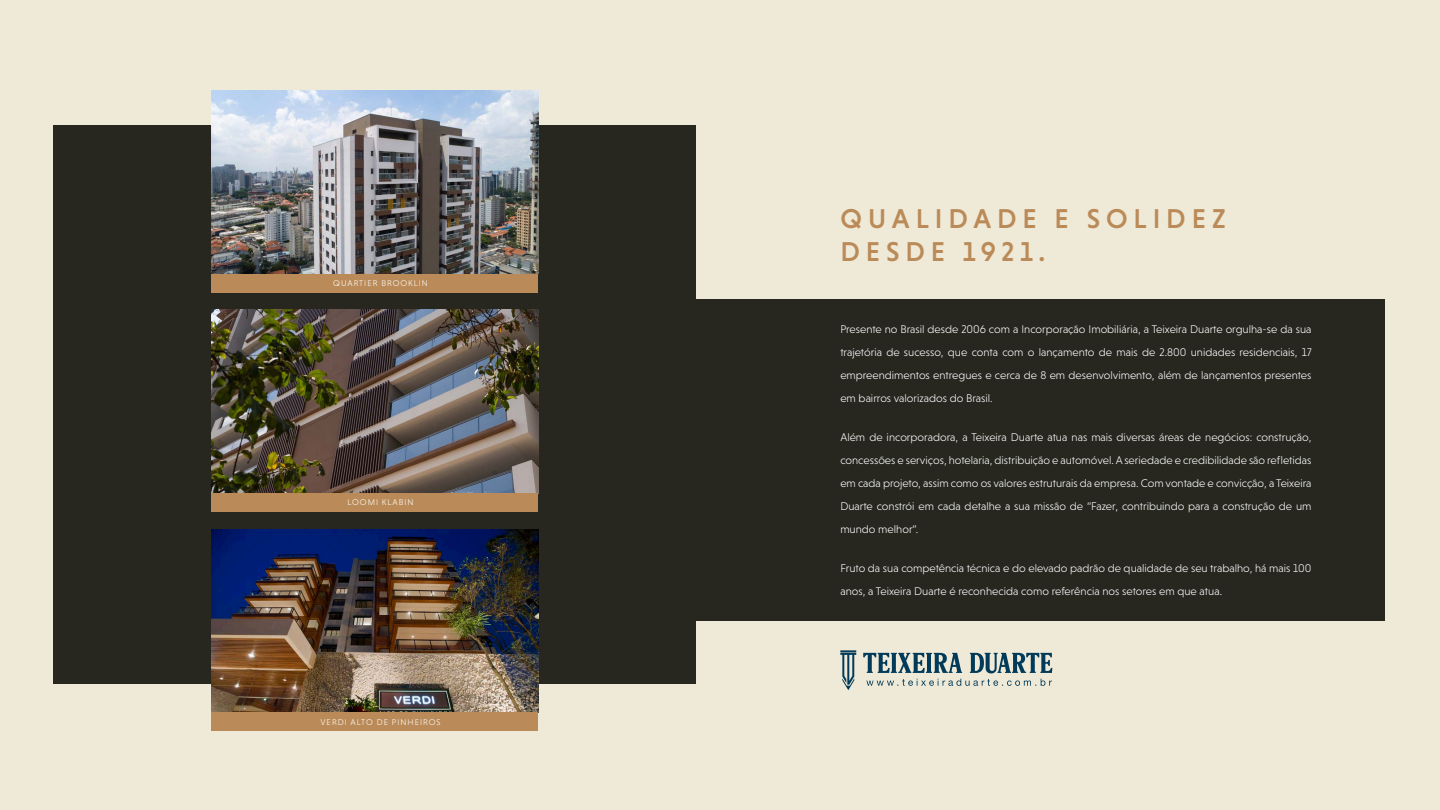
<style>
.page{position:relative;width:1440px;height:810px;background:#efe9d7}
.page>*{position:absolute;margin:0;border:0;box-sizing:border-box;transform-origin:0 0}
.t1{font:500 27.75px/33.3px "Niveau Grotesk";letter-spacing:.215em;color:#ba8b58}
.t2{font:300 11.32px/23.1px "Niveau Grotesk";color:#fff;text-align:justify}
.t3{font:300 8.48px "Niveau Grotesk";letter-spacing:.115em;color:#fff}
</style>
<div class="page">
<div style="left:54px;top:126px;width:642px;height:558px;background:#272720"></div>
<div style="left:54px;top:299px;width:1331px;height:322px;background:#272720"></div>
<svg style="left:866px;top:679px;width:186px;height:7px"></svg>
<svg style="left:840px;top:650px;width:16px;height:40px"></svg>
<svg style="left:970px;top:653px;width:82px;height:20px"></svg>
<svg style="left:863px;top:653px;width:99px;height:20px"></svg>
<img style="left:212px;top:310px;width:326px;height:183px">
<div style="left:212px;top:493px;width:326px;height:19px;background:#ba8b58"></div>
<img style="left:212px;top:529px;width:326px;height:184px">
<div style="left:212px;top:713px;width:326px;height:18px;background:#ba8b58"></div>
<img style="left:212px;top:90px;width:326px;height:184px">
<div style="left:212px;top:274px;width:326px;height:19px;background:#ba8b58"></div>
<p class="t3" style="left:333px;top:278px;width:96px">QUARTIER BROOKLIN</p>
<p class="t3" style="left:348px;top:498px;width:67px">LOOMI KLABIN</p>
<p class="t3" style="left:320px;top:717px;width:122px">VERDI ALTO DE PINHEIROS</p>
<p class="t1" style="left:841px;top:202px;width:387px">QUALIDADE E SOLIDEZ<br>DESDE 1921.</p>
<p class="t2" style="left:840px;top:317px;width:473px">Presente no Brasil desde 2006 com a Incorporação Imobiliária, a Teixeira Duarte orgulha-se da sua trajetória de sucesso, que conta com o lançamento de mais de 2.800 unidades residenciais, 17 empreendimentos entregues e cerca de 8 em desenvolvimento, além de lançamentos presentes em bairros valorizados do Brasil.</p>
<p class="t2" style="left:840px;top:425px;width:473px">Além de incorporadora, a Teixeira Duarte atua nas mais diversas áreas de negócios: construção, concessões e serviços, hotelaria, distribuição e automóvel. A seriedade e credibilidade são refletidas em cada projeto, assim como os valores estruturais da empresa. Com vontade e convicção, a Teixeira Duarte constrói em cada detalhe a sua missão de “Fazer, contribuindo para a construção de um mundo melhor”.</p>
<p class="t2" style="left:840px;top:556px;width:473px">Fruto da sua competência técnica e do elevado padrão de qualidade de seu trabalho, há mais 100 anos, a Teixeira Duarte é reconhecida como referência nos setores em que atua.</p>
</div>
